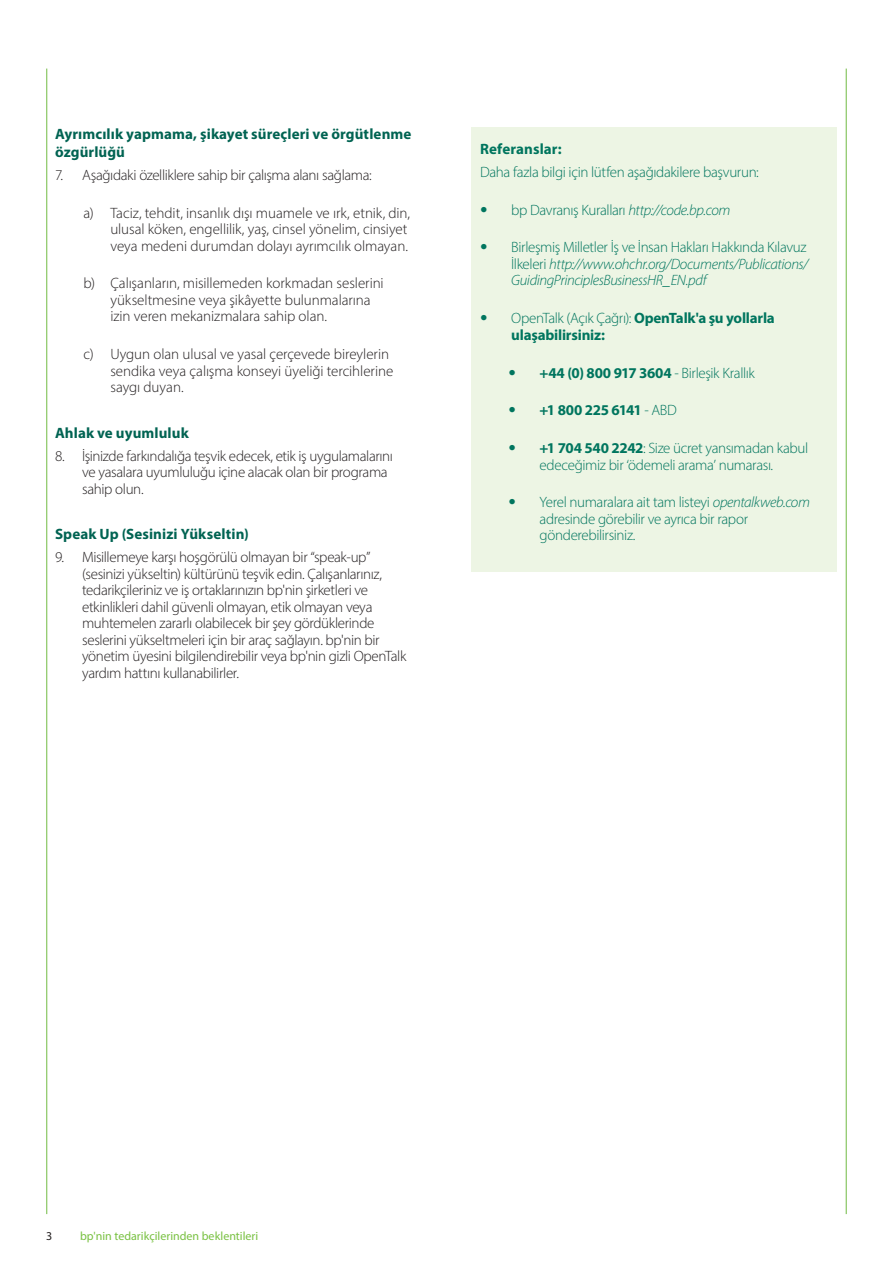
<style>
.page{position:relative;width:893px;height:1263px;background:#fff}
.page>*{position:absolute;margin:0;border:0;box-sizing:border-box;transform-origin:0 0}
.t1{font:300 15px/16.5px "Myriad Pro";letter-spacing:-.02em;color:#231f20}
.t2{font:300 15px/16.5px "Myriad Pro";letter-spacing:-.025em;color:#00755e;text-align:center}
.t3{font:italic 300 15px/16.5px "Myriad Pro";letter-spacing:-.025em;color:#00755e;text-align:justify}
.t4{font:700 15px/16.5px "Myriad Pro";letter-spacing:-.01em;color:#00755e}
.t5{font:700 15px/18px "Myriad Pro";letter-spacing:.005em;color:#016352}
.t6{font:12px "Myriad Pro";color:#79c142}
.t7{font:12px "Myriad Pro";color:#231f20}
.s1{font-family:"Univers GT"}
.s2{font-style:italic}
.s3{font-family:"Univers GT";font-style:normal}
.s4{font-style:normal}
.s5{font-family:"Univers GT";font-weight:300}
.s6{font-weight:300}
.s7{font-weight:700}
</style>
<div class="page">
<hr style="left:47px;top:69px;width:1px;height:1145px;background:#71bb43">
<hr style="left:846px;top:69px;width:1px;height:1145px;background:#71bb43">
<div style="left:472px;top:128px;width:365px;height:444px;background:#edf5e4"></div>
<p class="t5" style="left:55px;top:124px;width:358px">Ayrımcılık yapmama, şikayet süreçleri ve örgütlenme özgürlüğü</p>
<p class="t1" style="left:55px;top:166px;width:318px">7. Aşağıdaki özelliklere sahip bir çalışma alanı sağlama:</p>
<p class="t1" style="left:110px;top:204px;width:301px;text-indent:-27px">a) Taciz, tehdit, insanlık dışı muamele ve ırk, etnik, din, ulusal köken, engellilik, yaş, cinsel yönelim, cinsiyet veya medeni durumdan dolayı ayrımcılık olmayan.</p>
<p class="t1" style="left:110px;top:275px;width:275px;text-indent:-27px">b) Çalışanların, misillemeden korkmadan seslerini yükseltmesine veya şikâyette bulunmalarına izin veren mekanizmalara sahip olan.</p>
<p class="t1" style="left:110px;top:346px;width:284px;text-indent:-27px">c) Uygun olan ulusal ve yasal çerçevede bireylerin sendika veya çalışma konseyi üyeliği tercihlerine saygı duyan.</p>
<p class="t5" style="left:55px;top:423px;width:135px">Ahlak ve uyumluluk</p>
<p class="t1" style="left:82px;top:447px;width:312px;text-indent:-27px">8. İşinizde farkındalığa teşvik edecek, etik iş uygulamalarını ve yasalara uyumluluğu içine alacak olan bir programa sahip olun.</p>
<p class="t5" style="left:55px;top:525px;width:195px">Speak Up (Sesinizi Yükseltin)</p>
<p class="t1" style="left:82px;top:549px;width:326px;text-indent:-27px">9. Misillemeye karşı hoşgörülü olmayan bir “speak-up” (sesinizi yükseltin) kültürünü teşvik edin. Çalışanlarınız, tedarikçileriniz ve iş ortaklarınızın bp'nin şirketleri ve etkinlikleri dahil güvenli olmayan, etik olmayan veya muhtemelen zararlı olabilecek bir şey gördüklerinde seslerini yükseltmeleri için bir araç sağlayın. bp'nin bir yönetim üyesini bilgilendirebilir veya bp'nin gizli OpenTalk yardım hattını kullanabilirler.</p>
<p class="t4" style="left:480px;top:140px;width:83px">Referanslar:</p>
<p class="t2" style="left:480px;top:164px;width:280px">Daha fazla bilgi için lütfen aşağıdakilere başvurun:</p>
<p class="t2" style="left:480px;top:201px;width:252px"><span class="s1">•</span> bp Davranış Kuralları <span class="s2">http://code.bp.com</span></p>
<p class="t3" style="left:511px;top:239px;width:299px;text-indent:-31px"><span class="s3">•</span> <span class="s4">Birleşmiş Milletler İş ve İnsan Hakları Hakkında Kılavuz İlkeleri</span> http://www.ohchr.org/Documents/Publications/ GuidingPrinciplesBusinessHR_EN.pdf</p>
<p class="t4" style="left:511px;top:309px;width:265px;text-indent:-31px"><span class="s5">•</span> <span class="s6">OpenTalk (Açık Çağrı):</span> OpenTalk'a şu yollarla ulaşabilirsiniz:</p>
<p class="t4" style="left:508px;top:364px;width:248px"><span class="s5">•</span> +44 (0) 800 917 3604 <span class="s6">- Birleşik Krallık</span></p>
<p class="t4" style="left:508px;top:401px;width:170px"><span class="s5">•</span> +1 800 225 6141 <span class="s6">- ABD</span></p>
<p class="t2" style="left:508px;top:440px;width:301px"><span class="s1">•</span> <span class="s7">+1 704 540 2242</span>: Size ücret yansımadan kabul edeceğimiz bir ‘ödemeli arama’ numarası.</p>
<p class="t2" style="left:539px;top:494px;width:272px;text-align:left;text-indent:-31px"><span class="s1">•</span> Yerel numaralara ait tam listeyi <span class="s2">opentalkweb.com </span>adresinde görebilir ve ayrıca bir rapor gönderebilirsiniz.</p>
<p class="t7" style="left:46px;top:1229px;width:8px">3</p>
<p class="t6" style="left:80px;top:1229px;width:180px">bp'nin tedarikçilerinden beklentileri</p>
</div>
